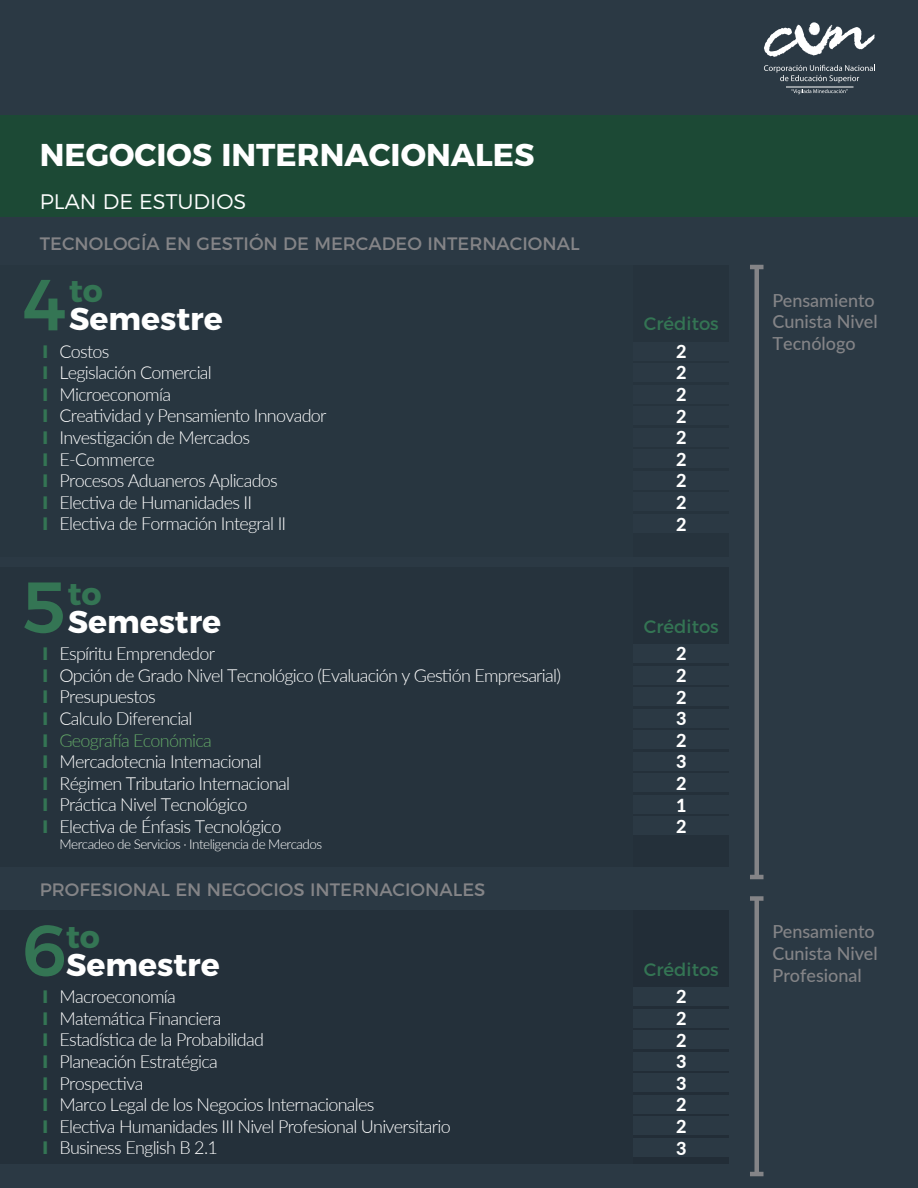
<style>
.page{position:relative;width:918px;height:1188px;background:#2b3944}
.page>*{position:absolute;margin:0;border:0;box-sizing:border-box;transform-origin:0 0}
.t1{font:500 72px "Montserrat";color:#347554}
.t2{font:700 31.5px "Montserrat";color:#fff}
.t3{font:700 31.5px "Montserrat";color:#347554}
.t4{font:300 21px "Montserrat";color:#fff}
.t5{font:300 18px/21.6px "Lato";letter-spacing:-.04em;color:#fff}
.t6{font:18px "Montserrat";color:#848487}
.t7{font:500 18px/21.6px "Lato";color:#848487}
.t8{font:700 18px/21.6px "Montserrat";color:#347554;text-align:justify}
.t9{font:800 18px/21.6px "Lato";color:#fff;text-align:justify}
.t10{font:18px "Montserrat";color:#347554}
.t11{font:300 18px "Lato";letter-spacing:-.04em;color:#62a667}
.t12{font:300 13.5px "Lato";letter-spacing:-.04em;color:#fff}
</style>
<div class="page">
<div style="left:0;top:116px;width:918px;height:101px;background:#1c4935"></div>
<svg style="left:764px;top:22px;width:111px;height:35px"></svg>
<svg style="left:764px;top:65px;width:111px;height:18px"></svg>
<hr style="left:786px;top:87px;width:68px;height:1px;background:#fff">
<svg style="left:791px;top:89px;width:57px;height:5px"></svg>
<div style="left:0;top:265px;width:729px;height:291px;background:#283640"></div>
<div style="left:634px;top:342px;width:95px;height:18px;background:#2b3944"></div>
<div style="left:634px;top:363px;width:95px;height:19px;background:#2b3944"></div>
<div style="left:634px;top:385px;width:95px;height:18px;background:#2b3944"></div>
<div style="left:634px;top:406px;width:95px;height:19px;background:#2b3944"></div>
<div style="left:634px;top:428px;width:95px;height:18px;background:#2b3944"></div>
<div style="left:634px;top:449px;width:95px;height:19px;background:#2b3944"></div>
<div style="left:634px;top:471px;width:95px;height:18px;background:#2b3944"></div>
<div style="left:634px;top:492px;width:95px;height:19px;background:#2b3944"></div>
<div style="left:634px;top:514px;width:95px;height:19px;background:#2b3944"></div>
<div style="left:0;top:568px;width:729px;height:299px;background:#26333d"></div>
<div style="left:634px;top:644px;width:95px;height:19px;background:#2b3944"></div>
<div style="left:634px;top:666px;width:95px;height:19px;background:#2b3944"></div>
<div style="left:634px;top:687px;width:95px;height:19px;background:#2b3944"></div>
<div style="left:634px;top:709px;width:95px;height:19px;background:#2b3944"></div>
<div style="left:634px;top:730px;width:95px;height:19px;background:#2b3944"></div>
<div style="left:634px;top:752px;width:95px;height:19px;background:#2b3944"></div>
<div style="left:634px;top:773px;width:95px;height:19px;background:#2b3944"></div>
<div style="left:634px;top:795px;width:95px;height:19px;background:#2b3944"></div>
<div style="left:634px;top:816px;width:95px;height:19px;background:#2b3944"></div>
<div style="left:0;top:911px;width:729px;height:253px;background:#24303a"></div>
<div style="left:634px;top:988px;width:95px;height:18px;background:#2b3944"></div>
<div style="left:634px;top:1009px;width:95px;height:19px;background:#2b3944"></div>
<div style="left:634px;top:1031px;width:95px;height:18px;background:#2b3944"></div>
<div style="left:634px;top:1052px;width:95px;height:19px;background:#2b3944"></div>
<div style="left:634px;top:1074px;width:95px;height:18px;background:#2b3944"></div>
<div style="left:634px;top:1095px;width:95px;height:19px;background:#2b3944"></div>
<div style="left:634px;top:1117px;width:95px;height:18px;background:#2b3944"></div>
<div style="left:634px;top:1138px;width:95px;height:19px;background:#2b3944"></div>
<div style="left:754px;top:268px;width:5px;height:608px;background:#848487"></div>
<hr style="left:750px;top:875px;width:14px;height:4px;background:#848487">
<hr style="left:750px;top:265px;width:14px;height:4px;background:#848487">
<div style="left:754px;top:899px;width:5px;height:274px;background:#848487"></div>
<hr style="left:750px;top:1172px;width:14px;height:4px;background:#848487">
<div style="left:750px;top:896px;width:14px;height:5px;background:#848487"></div>
<h2 class="t2" style="left:40px;top:128px;width:496px">NEGOCIOS INTERNACIONALES</h2>
<p class="t4" style="left:40px;top:186px;width:208px">PLAN DE ESTUDIOS</p>
<p class="t6" style="left:40px;top:229px;width:541px">TECNOLOGÍA EN GESTIÓN DE MERCADEO INTERNACIONAL</p>
<h1 class="t1" style="left:22px;top:247px;width:46px">4</h1>
<h2 class="t3" style="left:69px;top:265px;width:35px">to</h2>
<h2 class="t2" style="left:69px;top:293px;width:155px">Semestre</h2>
<p class="t10" style="left:644px;top:309px;width:76px">Créditos</p>
<p class="t8" style="left:42px;top:339px;width:7px">I I I I I I I I I</p>
<p class="t5" style="left:59px;top:340px;width:269px">Costos<br>Legislación Comercial<br>Microeconomía<br>Creatividad y Pensamiento Innovador<br>Investigación de Mercados<br>E-Commerce<br>Procesos Aduaneros Aplicados<br>Electiva de Humanidades II<br>Electiva de Formación Integral II</p>
<p class="t9" style="left:676px;top:340px;width:12px">2<br>2<br>2<br>2<br>2<br>2<br>2<br>2<br>2</p>
<h1 class="t1" style="left:22px;top:549px;width:46px">5</h1>
<h2 class="t3" style="left:68px;top:568px;width:35px">to</h2>
<h2 class="t2" style="left:68px;top:596px;width:155px">Semestre</h2>
<p class="t10" style="left:644px;top:612px;width:76px">Créditos</p>
<p class="t8" style="left:42px;top:642px;width:7px">I I I I I I I I I</p>
<p class="t5" style="left:59px;top:642px;width:503px">Espíritu Emprendedor<br>Opción de Grado Nivel Tecnológico (Evaluación y Gestión Empresarial)<br>Presupuestos<br>Calculo Diferencial</p>
<p class="t11" style="left:59px;top:728px;width:154px">Geografía Económica</p>
<p class="t5" style="left:59px;top:750px;width:232px">Mercadotecnia Internacional<br>Régimen Tributario Internacional<br>Práctica Nivel Tecnológico<br>Electiva de Énfasis Tecnológico</p>
<p class="t12" style="left:59px;top:835px;width:264px">Mercadeo de Servicios · Inteligencia de Mercados</p>
<p class="t6" style="left:40px;top:875px;width:447px">PROFESIONAL EN NEGOCIOS INTERNACIONALES</p>
<p class="t9" style="left:676px;top:642px;width:12px">2<br>2<br>2<br>3<br>2<br>3<br>2<br>1<br>2</p>
<h1 class="t1" style="left:22px;top:893px;width:46px">6</h1>
<h2 class="t3" style="left:66px;top:911px;width:35px">to</h2>
<h2 class="t2" style="left:66px;top:939px;width:155px">Semestre</h2>
<p class="t10" style="left:644px;top:955px;width:76px">Créditos</p>
<p class="t8" style="left:42px;top:985px;width:7px">I I I I I I I I</p>
<p class="t5" style="left:59px;top:985px;width:393px">Macroeconomía<br>Matemática Financiera<br>Estadística de la Probabilidad<br>Planeación Estratégica<br>Prospectiva<br>Marco Legal de los Negocios Internacionales<br>Electiva Humanidades III Nivel Profesional Universitario<br>Business English B 2.1</p>
<p class="t9" style="left:676px;top:985px;width:12px">2<br>2<br>2<br>3<br>3<br>2<br>2<br>3</p>
<p class="t7" style="left:772px;top:289px;width:107px">Pensamiento<br>Cunista Nivel<br>Tecnólogo</p>
<p class="t7" style="left:772px;top:920px;width:107px">Pensamiento<br>Cunista Nivel<br>Profesional</p>
</div>
